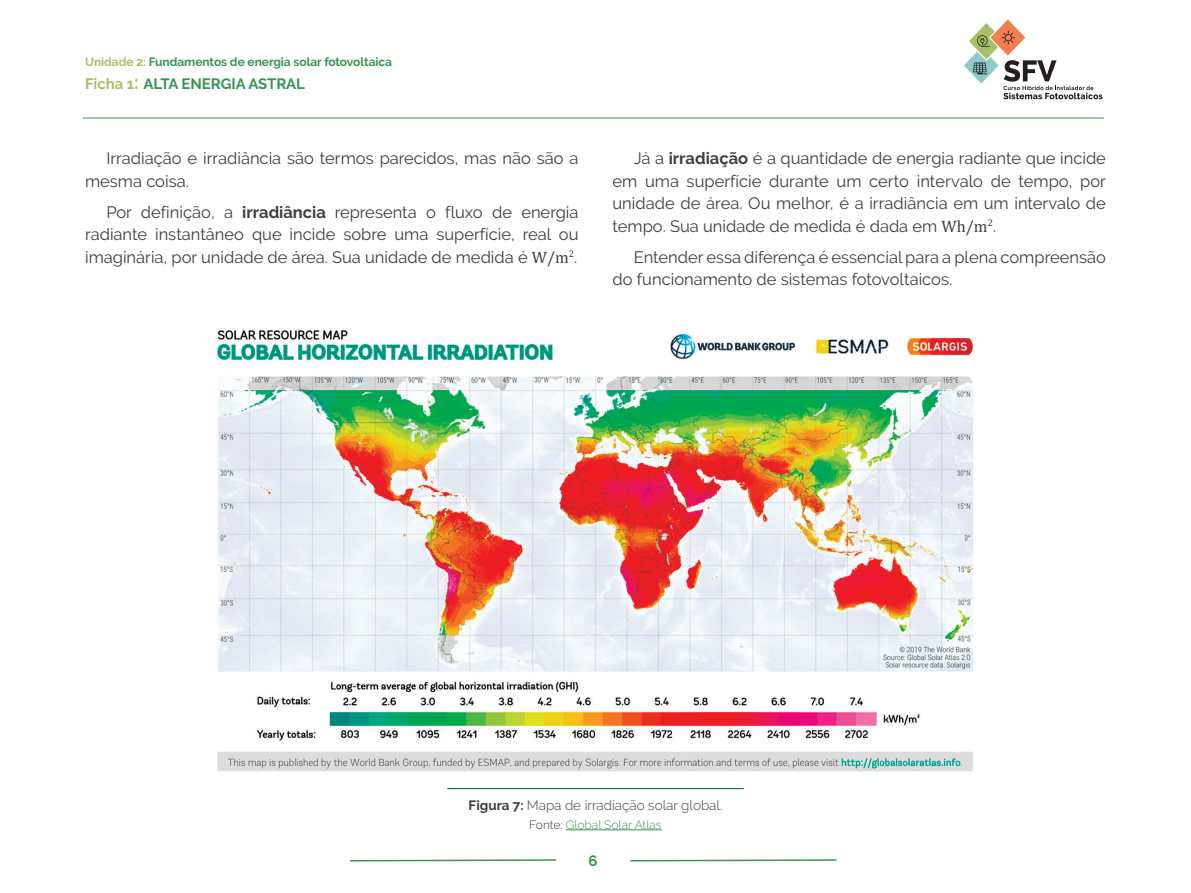
<style>
.page{position:relative;width:1191px;height:893px;background:#fff}
.page>*{position:absolute;margin:0;border:0;box-sizing:border-box;transform-origin:0 0}
.Texto_Corrido{font:16.5px/22.5px "Raleway";color:#3e3e3f;text-align:justify}
.t1{font:700 15px "Raleway";letter-spacing:-.005em;color:#389553}
.Legenda_Linha_centra{font:300 13.5px "Raleway";color:#3e3e3f}
.t2{font:700 12px "Raleway";letter-spacing:-.005em;color:#389553}
.Fonte_sem_linha_cent{font:300 12px "Raleway";color:#389553}
.s1{color:#a6c066}
.s2{font-size:19.5px;color:#a6c066}
.s3{font-weight:700}
.s4{font-family:"Cambria Math"}
.s5{color:#3e3e3f}
</style>
<div class="page">
<svg style="left:964px;top:19px;width:138px;height:80px"></svg>
<hr style="left:83px;top:118px;width:1020px;height:1px;background:#389553">
<svg style="left:349px;top:859px;width:207px;height:3px"></svg>
<svg style="left:630px;top:859px;width:207px;height:3px"></svg>
<hr style="left:447px;top:788px;width:296px;height:1px;background:#00543d">
<hr style="left:566px;top:829px;width:96px;height:1px;background:#389553">
<img style="left:217px;top:330px;width:757px;height:442px">
<p class="t2" style="left:85px;top:54px;width:309px"><span class="s1">Unidade 2:</span> Fundamentos de energia solar fotovoltaica</p>
<p class="t1" style="left:85px;top:75px;width:221px"><span class="s1">Ficha 1</span><span class="s2">:</span> ALTA ENERGIA ASTRAL</p>
<p class="Texto_Corrido" style="left:85px;top:147px;width:495px;text-indent:21px">Irradiação e irradiância são termos parecidos, mas não são a mesma coisa.</p>
<p class="Texto_Corrido" style="left:85px;top:201px;width:495px;text-indent:21px">Por definição, a <span class="s3">irradiância</span> representa o fluxo de energia radiante instantâneo que incide sobre uma superfície, real ou imaginária, por unidade de área. Sua unidade de medida é <span class="s4">W/m</span><sup>2</sup>.</p>
<p class="Texto_Corrido" style="left:612px;top:147px;width:495px;text-indent:21px">Já a <span class="s3">irradiação</span> é a quantidade de energia radiante que incide em uma superfície durante um certo intervalo de tempo, por unidade de área. Ou melhor, é a irradiância em um intervalo de tempo. Sua unidade de medida é dada em <span class="s4">Wh/m</span><sup>2</sup>.</p>
<p class="Texto_Corrido" style="left:612px;top:246px;width:495px;text-indent:21px">Entender essa diferença é essencial para a plena compreensão do funcionamento de sistemas fotovoltaicos.</p>
<p class="Legenda_Linha_centra" style="left:468px;top:798px;width:255px"><span class="s3">Figura 7:</span> Mapa de irradiação solar global.</p>
<p class="Fonte_sem_linha_cent" style="left:529px;top:818px;width:134px"><span class="s5">Fonte:</span> Global Solar Atlas</p>
<p class="t1" style="left:588px;top:852px;width:11px">6</p>
</div>
